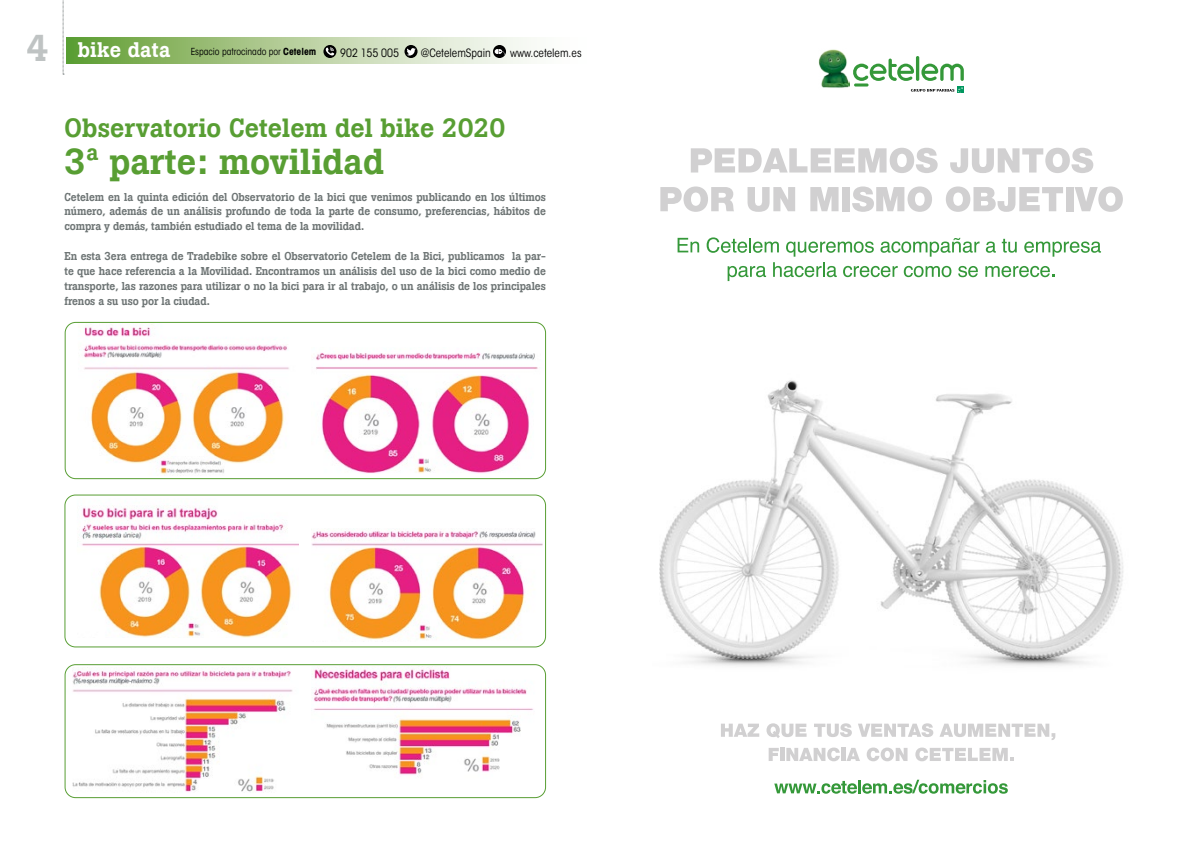
<style>
.page{position:relative;width:1191px;height:844px;background:#fff}
.page>*{position:absolute;margin:0;border:0;box-sizing:border-box;transform-origin:0 0}
.t1{font:500 35.88px "Boton";color:#589e33}
.t2{font:500 26.25px "Boton";color:#589e33}
.t3{font:500 11.38px/14.9px "Boton";letter-spacing:-.01em;color:#6e7575;text-align:justify;scale:.95 1}
.t4{font:condensed 11.38px "ITC Avant Garde Std";color:#000}
.t5{font:condensed 9.62px "ITC Avant Garde Std";color:#000}
.s1{font-family:"Boton";font-weight:500;font-stretch:normal;font-size:37.19px;color:#a3a9a9}
.s2{font-family:"Boton";font-weight:500;font-stretch:normal;font-size:21px;color:#fff}
.s3{font-weight:700}
</style>
<div class="page">
<svg style="left:63px;top:0;width:1px;height:75px"></svg>
<svg style="left:67px;top:37px;width:464px;height:27px;background:#b2cd98"></svg>
<svg style="left:323px;top:45px;width:13px;height:13px"></svg>
<svg style="left:326px;top:47px;width:8px;height:8px"></svg>
<svg style="left:493px;top:45px;width:13px;height:13px"></svg>
<svg style="left:494px;top:49px;width:12px;height:6px"></svg>
<svg style="left:404px;top:45px;width:13px;height:13px"></svg>
<svg style="left:406px;top:48px;width:10px;height:7px"></svg>
<img style="left:64px;top:323px;width:225px;height:153px">
<img style="left:316px;top:352px;width:230px;height:124px">
<img style="left:66px;top:499px;width:233px;height:138px">
<img style="left:311px;top:530px;width:231px;height:110px">
<img style="left:66px;top:667px;width:227px;height:129px">
<img style="left:313px;top:666px;width:233px;height:109px">
<div style="left:65px;top:322px;width:481px;height:157px;border:1px solid #589e33;border-radius:10px"></div>
<div style="left:64px;top:494px;width:482px;height:153px;border:1px solid #589e33;border-radius:10px"></div>
<div style="left:65px;top:664px;width:481px;height:133px;border:1px solid #589e33;border-radius:10px"></div>
<svg style="left:721px;top:723px;width:38px;height:13px"></svg>
<svg style="left:766px;top:723px;width:40px;height:15px"></svg>
<svg style="left:814px;top:723px;width:38px;height:14px"></svg>
<svg style="left:858px;top:723px;width:75px;height:14px"></svg>
<svg style="left:939px;top:723px;width:116px;height:17px"></svg>
<svg style="left:768px;top:748px;width:11px;height:12px"></svg>
<hr style="left:780px;top:747px;width:4px;height:13px;background:#d1d0d1">
<svg style="left:786px;top:747px;width:54px;height:14px"></svg>
<hr style="left:841px;top:747px;width:4px;height:13px;background:#d1d0d1">
<svg style="left:847px;top:748px;width:13px;height:12px"></svg>
<svg style="left:866px;top:747px;width:41px;height:14px"></svg>
<svg style="left:915px;top:747px;width:98px;height:14px"></svg>
<svg style="left:774px;top:779px;width:233px;height:14px"></svg>
<img style="left:818px;top:49px;width:31px;height:39px">
<div style="left:957px;top:86px;width:6px;height:7px;background:#00975f"></div>
<svg style="left:911px;top:87px;width:52px;height:6px"></svg>
<hr style="left:916px;top:56px;width:3px;height:25px;background:#349839;border-radius:2px">
<svg style="left:921px;top:64px;width:42px;height:17px"></svg>
<svg style="left:853px;top:59px;width:61px;height:22px"></svg>
<hr style="left:854px;top:83px;width:14px;height:3px;background:#349839;border-radius:2px">
<img style="left:659px;top:380px;width:464px;height:286px">
<svg style="left:691px;top:148px;width:246px;height:25px"></svg>
<svg style="left:950px;top:148px;width:143px;height:25px"></svg>
<svg style="left:660px;top:186px;width:74px;height:26px"></svg>
<svg style="left:747px;top:187px;width:48px;height:25px"></svg>
<svg style="left:810px;top:187px;width:28px;height:24px"></svg>
<div style="left:842px;top:187px;width:8px;height:24px;background:#d1d0d1"></div>
<svg style="left:852px;top:186px;width:80px;height:26px"></svg>
<svg style="left:946px;top:186px;width:117px;height:26px"></svg>
<div style="left:1065px;top:187px;width:8px;height:24px;background:#d1d0d1"></div>
<svg style="left:1074px;top:186px;width:48px;height:26px"></svg>
<svg style="left:677px;top:238px;width:22px;height:14px"></svg>
<svg style="left:706px;top:237px;width:73px;height:16px"></svg>
<svg style="left:786px;top:241px;width:88px;height:15px"></svg>
<svg style="left:880px;top:238px;width:99px;height:18px"></svg>
<svg style="left:985px;top:239px;width:31px;height:14px"></svg>
<svg style="left:1024px;top:241px;width:77px;height:15px"></svg>
<svg style="left:727px;top:266px;width:39px;height:15px"></svg>
<svg style="left:773px;top:262px;width:64px;height:15px"></svg>
<svg style="left:843px;top:266px;width:54px;height:11px"></svg>
<svg style="left:903px;top:266px;width:48px;height:11px"></svg>
<svg style="left:958px;top:266px;width:20px;height:11px"></svg>
<svg style="left:985px;top:266px;width:69px;height:11px"></svg>
<p class="t5" style="left:27px;top:46px;width:291px"><span class="s1">4</span> <span class="s2">bike data</span> Espacio patrocinado por <span class="s3">Cetelem</span></p>
<p class="t4" style="left:340px;top:46px;width:60px">902 155 005</p>
<p class="t4" style="left:421px;top:46px;width:71px">@CetelemSpain</p>
<p class="t4" style="left:510px;top:46px;width:73px">www.cetelem.es</p>
<h2 class="t2" style="left:65px;top:113px;width:442px">Observatorio Cetelem del bike 2020</h2>
<h1 class="t1" style="left:65px;top:140px;width:321px">3ª parte: movilidad</h1>
<p class="t3" style="left:64px;top:189px;width:508px">Cetelem en la quinta edición del Observatorio de la bici que venimos publicando en los últimos número, además de un análisis profundo de toda la parte de consumo, preferencias, hábitos de compra y demás, también estudiado el tema de la movilidad.</p>
<p class="t3" style="left:64px;top:249px;width:508px">En esta 3era entrega de Tradebike sobre el Observatorio Cetelem de la Bici, publicamos la par&shy;te que hace referencia a la Movilidad. Encontramos un análisis del uso de la bici como medio de transporte, las razones para utilizar o no la bici para ir al trabajo, o un análisis de los principales frenos a su uso por la ciudad.</p>
</div>
